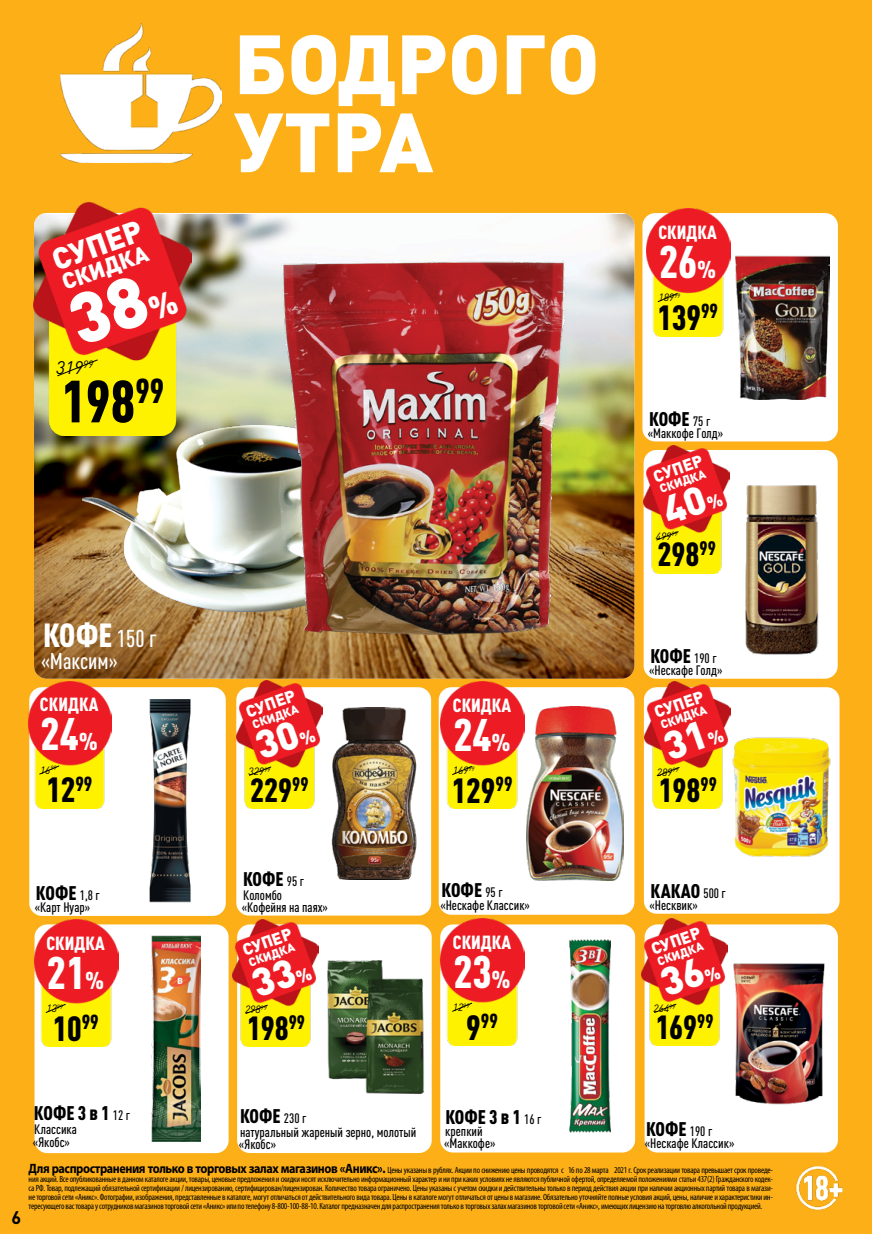
<style>
.page{position:relative;width:872px;height:1234px;background:#fff}
.page>*{position:absolute;margin:0;border:0;box-sizing:border-box;transform-origin:0 0}
.t1{font:900 82.5px/78px "DIN Pro";color:#fff}
.t2{font:900 condensed 58.5px "DIN Pro";color:#000}
.t3{font:900 condensed 45px "DIN Pro";color:#fff}
.t4{font:900 condensed 34.5px "DIN Pro";color:#000}
.t5{font:900 condensed 33px "DIN Pro";color:#000}
.t6{font:900 condensed 33px "DIN Pro";color:#fff}
.t7{font:900 30px "DIN Pro";color:#fff}
.t8{font:500 condensed 22.5px "DIN Pro";color:#fff}
.t9{font:900 22.5px "DIN Pro";color:#fff}
.t10{font:900 condensed 20.1px "DIN Pro";color:#000}
.t11{font:900 condensed 19.5px "DIN Pro";color:#000}
.t12{font:900 condensed 18.75px "DIN Pro";color:#fff}
.t13{font:italic 18px "DIN Pro";color:#000}
.t14{font:700 18px "DIN Pro";color:#000}
.t15{font:900 16.5px "DIN Pro";color:#fff}
.t16{font:500 condensed 13.5px/12px "DIN Pro";color:#000}
.t17{font:900 12px "DIN Pro";color:#fff}
.t18{font:italic 10.5px "DIN Pro";color:#000}
.t19{font:condensed 9px/9px "Myriad Pro";letter-spacing:-.025em;color:#000;text-align:justify}
.s1{font-weight:500;font-size:24px}
.s2{font-size:24px}
.s3{font-weight:500;font-size:13.5px}
.s4{font-size:34.5px}
.s5{font-weight:700;font-stretch:normal;font-size:13.5px}
</style>
<div class="page">
<div style="left:0;top:0;width:872px;height:1233px;background:#fcaf17"></div>
<img style="left:796px;top:1166px;width:47px;height:44px">
<div style="left:35px;top:924px;width:194px;height:228px;background:#fff;border-radius:13px"></div>
<img style="left:152px;top:935px;width:48px;height:206px">
<div style="left:237px;top:924px;width:195px;height:228px;background:#fff;border-radius:13px"></div>
<img style="left:327px;top:960px;width:98px;height:134px">
<img style="left:34px;top:919px;width:84px;height:127px">
<svg style="left:45px;top:1003px;width:21px;height:9px"></svg>
<div style="left:439px;top:687px;width:195px;height:227px;background:#fff;border-radius:13px"></div>
<img style="left:527px;top:706px;width:97px;height:174px">
<div style="left:29px;top:687px;width:197px;height:228px;background:#fff;border-radius:13px"></div>
<img style="left:149px;top:699px;width:42px;height:204px">
<div style="left:643px;top:450px;width:194px;height:228px;background:#fff;border-radius:13px"></div>
<img style="left:704px;top:471px;width:133px;height:207px">
<div style="left:440px;top:924px;width:195px;height:228px;background:#fff;border-radius:13px"></div>
<img style="left:524px;top:939px;width:86px;height:194px">
<div style="left:644px;top:924px;width:194px;height:228px;background:#fff;border-radius:13px"></div>
<img style="left:707px;top:962px;width:131px;height:142px">
<div style="left:236px;top:687px;width:195px;height:228px;background:#fff;border-radius:13px"></div>
<img style="left:310px;top:707px;width:107px;height:172px">
<div style="left:642px;top:213px;width:196px;height:228px;background:#fff;border-radius:13px"></div>
<img style="left:735px;top:256px;width:94px;height:143px">
<div style="left:644px;top:687px;width:195px;height:226px;background:#fff;border-radius:13px"></div>
<img style="left:732px;top:737px;width:99px;height:120px">
<img style="left:34px;top:214px;width:600px;height:464px">
<img style="left:646px;top:208px;width:84px;height:128px">
<svg style="left:657px;top:293px;width:21px;height:9px"></svg>
<img style="left:441px;top:918px;width:83px;height:127px">
<svg style="left:451px;top:1002px;width:21px;height:9px"></svg>
<img style="left:441px;top:681px;width:83px;height:127px">
<svg style="left:451px;top:765px;width:21px;height:10px"></svg>
<img style="left:233px;top:919px;width:86px;height:127px">
<svg style="left:245px;top:1004px;width:23px;height:9px"></svg>
<img style="left:61px;top:23px;width:160px;height:139px">
<img style="left:643px;top:445px;width:86px;height:128px">
<svg style="left:656px;top:531px;width:23px;height:9px"></svg>
<img style="left:34px;top:202px;width:157px;height:233px">
<svg style="left:57px;top:359px;width:41px;height:17px"></svg>
<img style="left:236px;top:680px;width:86px;height:128px">
<svg style="left:248px;top:766px;width:24px;height:9px"></svg>
<img style="left:28px;top:681px;width:84px;height:127px">
<svg style="left:39px;top:765px;width:21px;height:9px"></svg>
<img style="left:641px;top:918px;width:86px;height:127px">
<svg style="left:653px;top:1003px;width:24px;height:9px"></svg>
<img style="left:644px;top:681px;width:86px;height:127px">
<svg style="left:657px;top:766px;width:23px;height:10px"></svg>
<img style="left:82px;top:425px;width:155px;height:186px">
<img style="left:237px;top:254px;width:378px;height:392px">
<svg style="left:250px;top:957px;width:63px;height:40px;background:#eb2824"></svg>
<svg style="left:660px;top:484px;width:63px;height:40px;background:#eb2823"></svg>
<svg style="left:66px;top:274px;width:113px;height:72px;background:#eb2823"></svg>
<svg style="left:254px;top:719px;width:62px;height:40px;background:#eb2823"></svg>
<svg style="left:659px;top:956px;width:62px;height:40px;background:#eb2723"></svg>
<svg style="left:662px;top:721px;width:62px;height:39px;background:#eb2923"></svg>
<h3 class="t7" style="left:45px;top:236px;width:95px;rotate:-19deg">СУПЕР</h3>
<h3 class="t9" style="left:56px;top:264px;width:92px;rotate:-20deg">СКИДКА</h3>
<h3 class="t13" style="left:56px;top:354px;width:39px">319<sup>99</sup></h3>
<h2 class="t2" style="left:61px;top:356px;width:105px">198<sup>99</sup></h2>
<h3 class="t6" style="left:43px;top:609px;width:115px">КОФЕ <span class="s1">150 г</span></h3>
<h3 class="t8" style="left:41px;top:644px;width:78px">«Максим»</h3>
<h3 class="t12" style="left:40px;top:690px;width:60px">СКИДКА</h3>
<h3 class="t3" style="left:41px;top:699px;width:59px">24<span class="s2">%</span></h3>
<p class="t18" style="left:40px;top:761px;width:18px">16<sup>99</sup></p>
<h3 class="t4" style="left:46px;top:763px;width:48px">12<sup>99</sup></h3>
<h1 class="t1" style="left:234px;top:15px;width:367px">БОДРОГО<br>УТРА</h1>
<h3 class="t12" style="left:658px;top:217px;width:60px">СКИДКА</h3>
<h3 class="t3" style="left:659px;top:227px;width:59px">26<span class="s2">%</span></h3>
<p class="t18" style="left:658px;top:289px;width:23px">189<sup>99</sup></p>
<h3 class="t4" style="left:657px;top:291px;width:62px">139<sup>99</sup></h3>
<h3 class="t11" style="left:649px;top:403px;width:63px">КОФЕ <span class="s3">75 г</span></h3>
<h3 class="t16" style="left:648px;top:426px;width:77px">«Маккофе Голд»</h3>
<h3 class="t15" style="left:649px;top:463px;width:53px;rotate:-20deg">СУПЕР</h3>
<h3 class="t17" style="left:656px;top:479px;width:50px;rotate:-20deg">СКИДКА</h3>
<p class="t18" style="left:656px;top:528px;width:23px">499<sup>99</sup></p>
<h3 class="t5" style="left:657px;top:528px;width:60px">298<sup>99</sup></h3>
<h3 class="t11" style="left:650px;top:640px;width:68px">КОФЕ <span class="s3">190 г</span></h3>
<h3 class="t16" style="left:649px;top:663px;width:75px">«Нескафе Голд»</h3>
<h3 class="t15" style="left:242px;top:699px;width:53px;rotate:-20deg">СУПЕР</h3>
<h3 class="t17" style="left:249px;top:714px;width:50px;rotate:-20deg">СКИДКА</h3>
<h3 class="t12" style="left:453px;top:690px;width:60px">СКИДКА</h3>
<h3 class="t3" style="left:453px;top:699px;width:59px">24<span class="s2">%</span></h3>
<h3 class="t15" style="left:650px;top:699px;width:53px;rotate:-20deg">СУПЕР</h3>
<h3 class="t17" style="left:657px;top:715px;width:50px;rotate:-20deg">СКИДКА</h3>
<p class="t18" style="left:248px;top:763px;width:23px">329<sup>99</sup></p>
<h3 class="t5" style="left:250px;top:764px;width:60px">229<sup>99</sup></h3>
<p class="t18" style="left:453px;top:762px;width:23px">169<sup>99</sup></p>
<h3 class="t4" style="left:451px;top:763px;width:62px">129<sup>99</sup></h3>
<p class="t18" style="left:657px;top:763px;width:23px">289<sup>99</sup></p>
<h3 class="t5" style="left:658px;top:764px;width:60px">198<sup>99</sup></h3>
<h3 class="t11" style="left:36px;top:878px;width:65px">КОФЕ <span class="s3">1,8 г</span></h3>
<h3 class="t16" style="left:35px;top:900px;width:57px">«Карт Нуар»</h3>
<h3 class="t11" style="left:243px;top:864px;width:63px">КОФЕ <span class="s3">95 г</span></h3>
<h3 class="t16" style="left:242px;top:887px;width:88px">Коломбо «Кофейня на паях»</h3>
<h3 class="t11" style="left:441px;top:874px;width:63px">КОФЕ <span class="s3">95 г</span></h3>
<h3 class="t16" style="left:440px;top:898px;width:91px">«Нескафе Классик»</h3>
<h3 class="t11" style="left:650px;top:875px;width:77px">КАКАО <span class="s3">500 г</span></h3>
<h3 class="t16" style="left:649px;top:897px;width:50px">«Несквик»</h3>
<h3 class="t12" style="left:46px;top:928px;width:60px">СКИДКА</h3>
<h3 class="t3" style="left:47px;top:937px;width:59px">21<span class="s2">%</span></h3>
<h3 class="t15" style="left:238px;top:937px;width:53px;rotate:-20deg">СУПЕР</h3>
<h3 class="t17" style="left:246px;top:952px;width:50px;rotate:-20deg">СКИДКА</h3>
<h3 class="t12" style="left:453px;top:927px;width:60px">СКИДКА</h3>
<h3 class="t3" style="left:453px;top:936px;width:59px">23<span class="s2">%</span></h3>
<h3 class="t15" style="left:647px;top:936px;width:53px;rotate:-20deg">СУПЕР</h3>
<h3 class="t17" style="left:654px;top:951px;width:50px;rotate:-20deg">СКИДКА</h3>
<p class="t18" style="left:46px;top:999px;width:18px">13<sup>99</sup></p>
<h3 class="t4" style="left:52px;top:1001px;width:48px">10<sup>99</sup></h3>
<p class="t18" style="left:245px;top:1001px;width:23px">298<sup>99</sup></p>
<h3 class="t5" style="left:247px;top:1002px;width:60px">198<sup>99</sup></h3>
<p class="t18" style="left:453px;top:998px;width:18px">12<sup>99</sup></p>
<h3 class="t10" style="left:466px;top:1005px;width:33px"><span class="s4">9</span>99</h3>
<p class="t18" style="left:653px;top:1000px;width:23px">264<sup>99</sup></p>
<h3 class="t5" style="left:655px;top:1001px;width:60px">169<sup>99</sup></h3>
<h3 class="t14" style="left:11px;top:1201px;width:11px">6</h3>
<h3 class="t11" style="left:34px;top:1097px;width:98px">КОФЕ 3 в 1 <span class="s3">12 г</span></h3>
<h3 class="t16" style="left:33px;top:1120px;width:46px;line-height:13.5px">Классика «Якобс»</h3>
<h3 class="t11" style="left:240px;top:1100px;width:68px">КОФЕ <span class="s3">230 г</span></h3>
<h3 class="t16" style="left:239px;top:1124px;width:179px">натуральный жареный зерно, молотый «Якобс»</h3>
<h3 class="t11" style="left:445px;top:1101px;width:98px">КОФЕ 3 в 1 <span class="s3">16 г</span></h3>
<h3 class="t16" style="left:444px;top:1123px;width:53px">крепкий «Маккофе»</h3>
<h3 class="t11" style="left:646px;top:1113px;width:68px">КОФЕ <span class="s3">190 г</span></h3>
<h3 class="t16" style="left:645px;top:1135px;width:91px">«Нескафе Классик»</h3>
<p class="t19" style="left:29px;top:1164px;width:746px"><span class="s5">Для распространения только в торговых залах магазинов «Аникс».</span> Цены указаны в рублях. Акции по снижению цены проводятся с 16 по 28 марта 2021 г. Срок реализации товара превышает срок проведе&shy;ния акций. Все опубликованные в данном каталоге акции, товары, ценовые предложения и скидки носят исключительно информационный характер и ни при каких условиях не являются публичной офертой, определяемой положениями статьи 437(2) Гражданского кодек&shy;са РФ. Товар, подлежащий обязательной сертификации / лицензированию, сертифицирован/лицензирован. Количество товара ограничено. Цены указаны с учетом скидки и действительны только в период действия акции при наличии акционных партий товара в магази&shy;не торговой сети «Аникс». Фотографии, изображения, представленные в каталоге, могут отличаться от действительного вида товара. Цены в каталоге могут отличаться от цены в магазине. Обязательно уточняйте полные условия акций, цены, наличие и характеристики ин&shy;тересующего вас товара у сотрудников магазинов торговой сети «Аникс» или по телефону 8-800-100-88-10. Каталог предназначен для распространения только в торговых залах магазинов торговой сети «Аникс», имеющих лицензию на торговлю алкогольной продукцией.</p>
</div>
